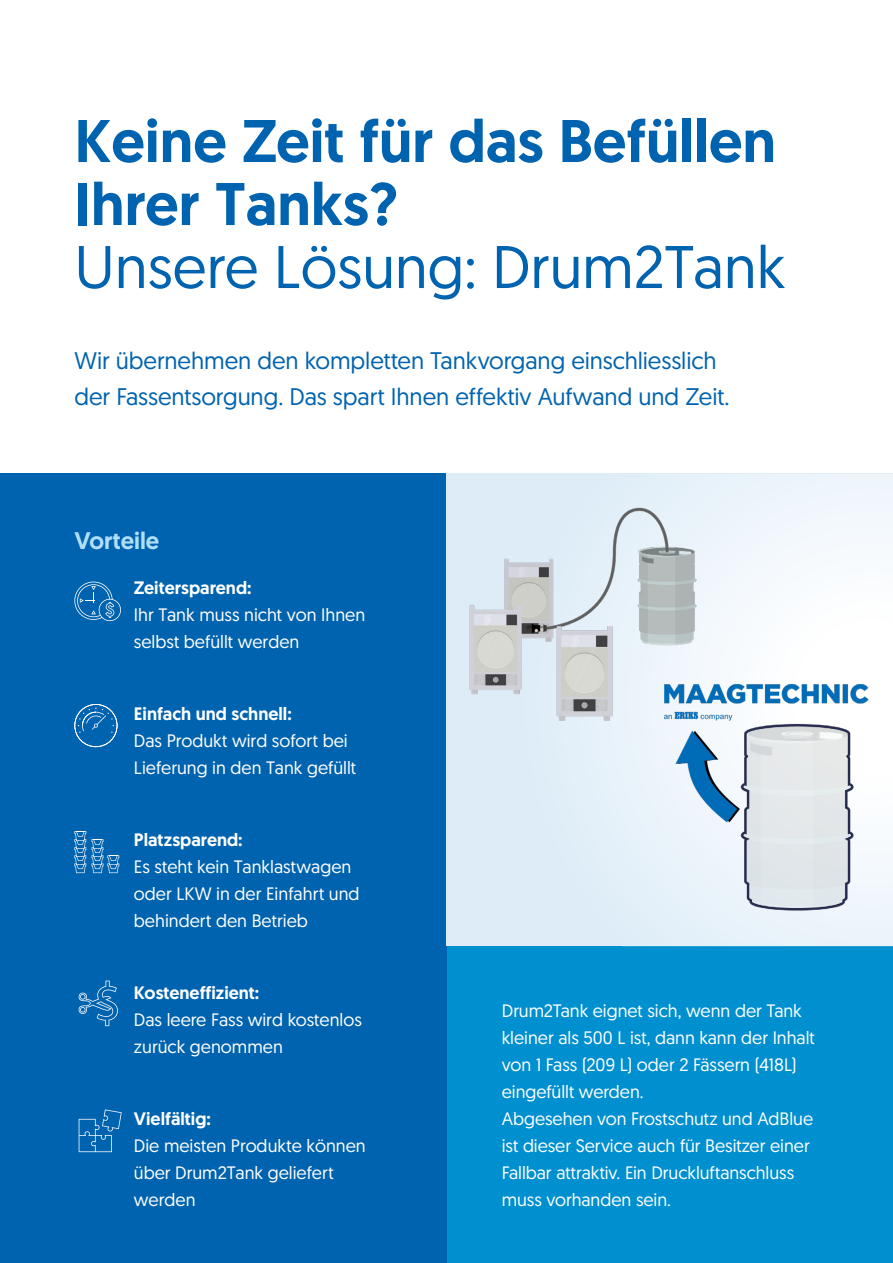
<style>
.page{position:relative;width:893px;height:1263px;background:#fff}
.page>*{position:absolute;margin:0;border:0;box-sizing:border-box;transform-origin:0 0}
.t1{font:500 60px/63px "Geomanist Word";color:#0063af}
.t2{font:60px "Geomanist Word";color:#0063af}
.t3{font:24px/36px "Geomanist Word";letter-spacing:-.005em;color:#0063af}
.t4{font:500 24px "Geomanist Word";color:#afdff9}
.t5{font:18px/27px "Geomanist Word";color:#fff}
.t6{font:500 18px "Geomanist Word";color:#fff}
</style>
<div class="page">
<div style="left:446px;top:946px;width:447px;height:317px;background:#008fcf"></div>
<div style="left:0;top:474px;width:446px;height:789px;background:#0063af"></div>
<div style="left:446px;top:474px;width:447px;height:472px;background:#deecf7"></div>
<svg style="left:611px;top:474px;width:282px;height:472px"></svg>
<img style="left:469px;top:485px;width:243px;height:236px">
<img style="left:653px;top:683px;width:216px;height:236px">
<svg style="left:74px;top:582px;width:47px;height:39px"></svg>
<svg style="left:74px;top:704px;width:43px;height:43px"></svg>
<svg style="left:74px;top:831px;width:12px;height:42px"></svg>
<svg style="left:92px;top:839px;width:27px;height:34px"></svg>
<svg style="left:79px;top:981px;width:39px;height:45px"></svg>
<svg style="left:79px;top:1109px;width:43px;height:43px"></svg>
<h1 class="t1" style="left:74px;top:109px;width:703px">Keine Zeit für das Befüllen<br>Ihrer Tanks?</h1>
<h1 class="t2" style="left:74px;top:228px;width:712px">Unsere Lösung: Drum2Tank</h1>
<h2 class="t3" style="left:74px;top:342px;width:657px">Wir übernehmen den kompletten Tankvorgang einschliesslich der Fassentsorgung. Das spart Ihnen effektiv Aufwand und Zeit.</h2>
<h2 class="t4" style="left:74px;top:525px;width:86px">Vorteile</h2>
<p class="t6" style="left:134px;top:576px;width:119px">Zeitersparend:</p>
<p class="t5" style="left:134px;top:601px;width:233px">Ihr Tank muss nicht von Ihnen selbst befüllt werden</p>
<p class="t6" style="left:134px;top:702px;width:159px">Einfach und schnell:</p>
<p class="t5" style="left:134px;top:727px;width:224px">Das Produkt wird sofort bei<br>Lieferung in den Tank gefüllt</p>
<p class="t6" style="left:134px;top:828px;width:110px">Platzsparend:</p>
<p class="t5" style="left:134px;top:853px;width:227px">Es steht kein Tanklastwagen oder LKW in der Einfahrt und behindert den Betrieb</p>
<p class="t6" style="left:134px;top:981px;width:127px">Kosteneffizient:</p>
<p class="t5" style="left:134px;top:1006px;width:229px">Das leere Fass wird kostenlos zurück genommen</p>
<p class="t6" style="left:134px;top:1107px;width:78px">Vielfältig:</p>
<p class="t5" style="left:134px;top:1132px;width:233px">Die meisten Produkte können über Drum2Tank geliefert werden</p>
<p class="t5" style="left:502px;top:997px;width:315px">Drum2Tank eignet sich, wenn der Tank kleiner als 500 L ist, dann kann der Inhalt von 1 Fass (209 L) oder 2 Fässern (418L) eingefüllt werden.<br>Abgesehen von Frostschutz und AdBlue ist dieser Service auch für Besitzer einer Fallbar attraktiv. Ein Druckluftanschluss muss vorhanden sein.</p>
</div>
